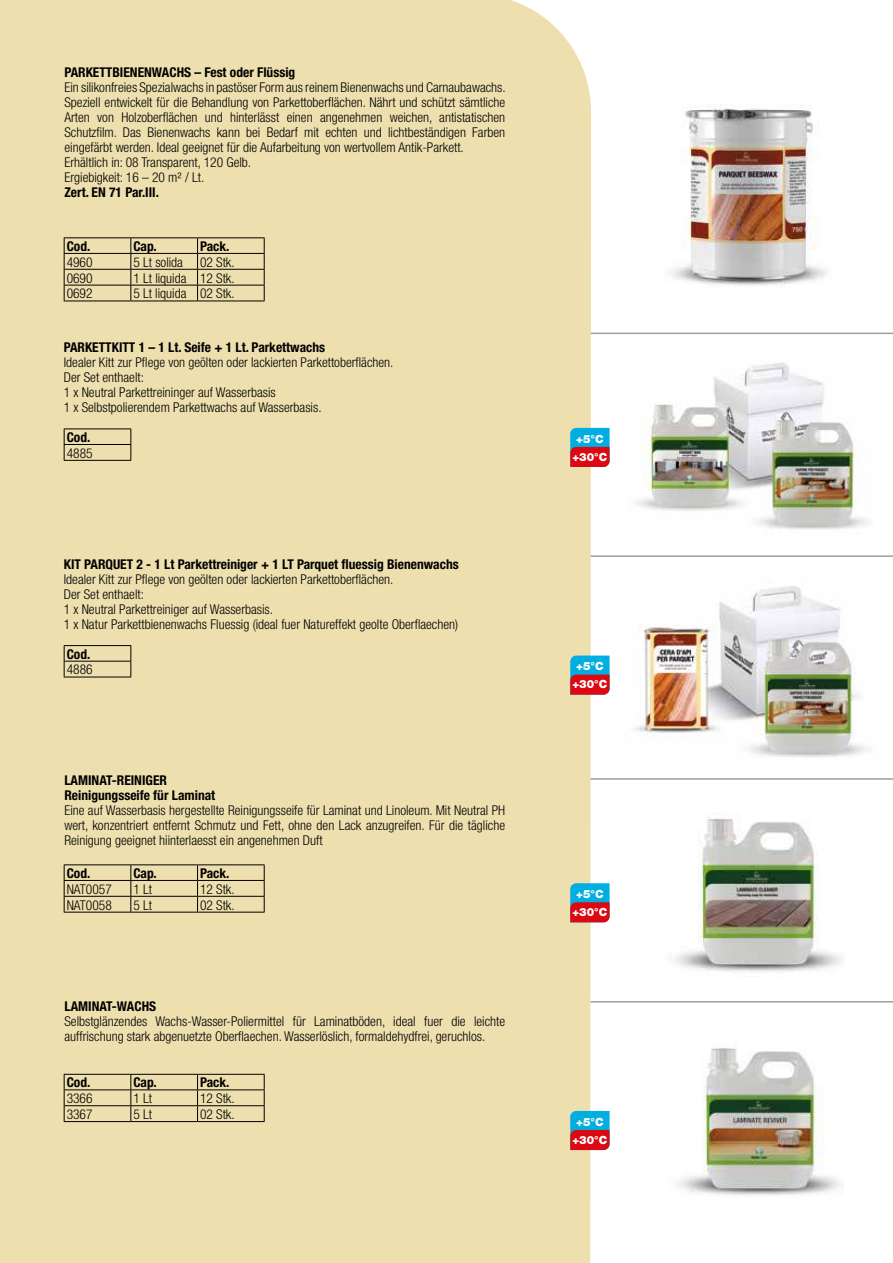
<style>
.page{position:relative;width:893px;height:1263px;background:#fff}
.page>*{position:absolute;margin:0;border:0;box-sizing:border-box;transform-origin:0 0}
.t1{font:300 condensed 13.5px/15px "Helvetica Neue";color:#000}
.t2{font:700 condensed 13.5px/15px "Helvetica Neue";color:#000}
.t3{font:900 11.25px/17.9px "Helvetica Neue";color:#fff;text-align:center}
</style>
<div class="page">
<div style="left:0;top:0;width:591px;height:1263px;background:#eedfaf"></div>
<div style="left:0;top:0;width:499px;height:39px;background:#eedfaf"></div>
<hr style="left:591px;top:555px;width:302px;height:2px;background:#9d9d9c">
<hr style="left:590px;top:778px;width:303px;height:2px;background:#9d9d9c">
<hr style="left:590px;top:1001px;width:303px;height:1px;background:#9d9d9c">
<svg style="left:570px;top:428px;width:40px;height:39px"></svg>
<svg style="left:570px;top:655px;width:40px;height:40px"></svg>
<svg style="left:570px;top:883px;width:40px;height:39px"></svg>
<svg style="left:570px;top:1111px;width:40px;height:39px"></svg>
<hr style="left:591px;top:333px;width:302px;height:1px;background:#9d9d9c">
<img style="left:634px;top:585px;width:234px;height:172px">
<img style="left:635px;top:362px;width:233px;height:168px">
<hr style="left:64px;top:428px;width:67px;height:1px;background:#000">
<hr style="left:64px;top:444px;width:67px;height:1px;background:#000">
<svg style="left:64px;top:429px;width:1px;height:31px"></svg>
<svg style="left:130px;top:429px;width:1px;height:31px"></svg>
<hr style="left:64px;top:460px;width:67px;height:1px;background:#000">
<hr style="left:64px;top:645px;width:67px;height:1px;background:#000">
<hr style="left:64px;top:661px;width:67px;height:1px;background:#000">
<svg style="left:64px;top:646px;width:1px;height:31px"></svg>
<svg style="left:130px;top:646px;width:1px;height:31px"></svg>
<hr style="left:64px;top:677px;width:67px;height:1px;background:#000">
<hr style="left:64px;top:864px;width:67px;height:1px;background:#000">
<hr style="left:131px;top:864px;width:67px;height:1px;background:#000">
<hr style="left:198px;top:864px;width:67px;height:1px;background:#000">
<hr style="left:64px;top:880px;width:67px;height:1px;background:#000">
<hr style="left:131px;top:880px;width:67px;height:1px;background:#000">
<hr style="left:198px;top:880px;width:67px;height:1px;background:#000">
<hr style="left:64px;top:896px;width:67px;height:1px;background:#000">
<svg style="left:64px;top:865px;width:1px;height:47px"></svg>
<hr style="left:131px;top:896px;width:67px;height:1px;background:#000">
<svg style="left:130px;top:865px;width:1px;height:47px"></svg>
<hr style="left:198px;top:896px;width:67px;height:1px;background:#000">
<svg style="left:197px;top:865px;width:1px;height:47px"></svg>
<svg style="left:264px;top:865px;width:1px;height:47px"></svg>
<hr style="left:64px;top:912px;width:67px;height:1px;background:#000">
<hr style="left:131px;top:912px;width:67px;height:1px;background:#000">
<hr style="left:198px;top:912px;width:67px;height:1px;background:#000">
<hr style="left:64px;top:1074px;width:67px;height:1px;background:#000">
<hr style="left:131px;top:1074px;width:67px;height:1px;background:#000">
<hr style="left:198px;top:1074px;width:67px;height:1px;background:#000">
<hr style="left:64px;top:1089px;width:67px;height:1px;background:#000">
<hr style="left:131px;top:1089px;width:67px;height:1px;background:#000">
<hr style="left:198px;top:1089px;width:67px;height:1px;background:#000">
<hr style="left:64px;top:1105px;width:67px;height:1px;background:#000">
<svg style="left:64px;top:1075px;width:1px;height:46px"></svg>
<hr style="left:131px;top:1105px;width:67px;height:1px;background:#000">
<svg style="left:130px;top:1075px;width:1px;height:46px"></svg>
<hr style="left:198px;top:1105px;width:67px;height:1px;background:#000">
<svg style="left:197px;top:1075px;width:1px;height:46px"></svg>
<svg style="left:264px;top:1075px;width:1px;height:46px"></svg>
<hr style="left:64px;top:1121px;width:67px;height:1px;background:#000">
<hr style="left:131px;top:1121px;width:67px;height:1px;background:#000">
<hr style="left:198px;top:1121px;width:67px;height:1px;background:#000">
<hr style="left:64px;top:237px;width:67px;height:1px;background:#000">
<hr style="left:131px;top:237px;width:67px;height:1px;background:#000">
<hr style="left:198px;top:237px;width:67px;height:1px;background:#000">
<hr style="left:64px;top:253px;width:67px;height:1px;background:#000">
<hr style="left:131px;top:253px;width:67px;height:1px;background:#000">
<hr style="left:198px;top:253px;width:67px;height:1px;background:#000">
<hr style="left:64px;top:269px;width:67px;height:1px;background:#000">
<hr style="left:131px;top:269px;width:67px;height:1px;background:#000">
<hr style="left:198px;top:269px;width:67px;height:1px;background:#000">
<hr style="left:64px;top:285px;width:67px;height:1px;background:#000">
<svg style="left:64px;top:238px;width:1px;height:63px"></svg>
<hr style="left:131px;top:285px;width:67px;height:1px;background:#000">
<svg style="left:130px;top:238px;width:1px;height:63px"></svg>
<hr style="left:198px;top:285px;width:67px;height:1px;background:#000">
<svg style="left:197px;top:238px;width:1px;height:63px"></svg>
<svg style="left:264px;top:238px;width:1px;height:63px"></svg>
<hr style="left:64px;top:301px;width:67px;height:1px;background:#000">
<hr style="left:131px;top:301px;width:67px;height:1px;background:#000">
<hr style="left:198px;top:301px;width:67px;height:1px;background:#000">
<img style="left:670px;top:104px;width:157px;height:182px">
<img style="left:675px;top:817px;width:167px;height:155px">
<img style="left:677px;top:1048px;width:166px;height:147px">
<p class="t2" style="left:64px;top:65px;width:232px">PARKETTBIENENWACHS – Fest oder Flüssig</p>
<p class="t1" style="left:64px;top:80px;width:443px">Ein silikonfreies Spezialwachs in pastöser Form aus reinem Bienenwachs und Carnaubawachs.<br>Speziell entwickelt für die Behandlung von Parkettoberflächen. Nährt und schützt sämtliche Arten von Holzoberflächen und hinterlässt einen angenehmen weichen, antistatischen Schutzfilm. Das Bienenwachs kann bei Bedarf mit echten und lichtbeständigen Farben eingefärbt werden. Ideal geeignet für die Aufarbeitung von wertvollem Antik-Parkett.<br>Erhältlich in: 08 Transparent, 120 Gelb.<br>Ergiebigkeit: 16 – 20 m² / Lt.</p>
<p class="t2" style="left:64px;top:185px;width:96px">Zert. EN 71 Par.III.</p>
<p class="t2" style="left:67px;top:238px;width:25px">Cod.</p>
<p class="t2" style="left:133px;top:238px;width:25px">Cap.</p>
<p class="t2" style="left:200px;top:238px;width:31px">Pack.</p>
<p class="t1" style="left:67px;top:254px;width:27px">4960</p>
<p class="t1" style="left:133px;top:254px;width:51px">5 Lt solida</p>
<p class="t1" style="left:200px;top:254px;width:36px">02 Stk.</p>
<p class="t1" style="left:67px;top:270px;width:27px">0690</p>
<p class="t1" style="left:133px;top:270px;width:103px">1 Lt liquida 12 Stk.</p>
<p class="t1" style="left:67px;top:286px;width:27px">0692</p>
<p class="t1" style="left:133px;top:286px;width:103px">5 Lt liquida 02 Stk.</p>
<p class="t2" style="left:64px;top:340px;width:263px">PARKETTKITT 1 – 1 Lt. Seife + 1 Lt. Parkettwachs</p>
<p class="t1" style="left:64px;top:355px;width:331px">Idealer Kitt zur Pflege von geölten oder lackierten Parkettoberflächen.<br>Der Set enthaelt:<br>1 x Neutral Parkettreininger auf Wasserbasis<br>1 x Selbstpolierendem Parkettwachs auf Wasserbasis.</p>
<p class="t2" style="left:67px;top:429px;width:25px">Cod.</p>
<p class="t1" style="left:67px;top:445px;width:27px">4885</p>
<p class="t2" style="left:64px;top:556px;width:396px">KIT PARQUET 2 - 1 Lt Parkettreiniger + 1 LT Parquet fluessig Bienenwachs</p>
<p class="t1" style="left:64px;top:571px;width:396px">Idealer Kitt zur Pflege von geölten oder lackierten Parkettoberflächen.<br>Der Set enthaelt:<br>1 x Neutral Parkettreiniger auf Wasserbasis.<br>1 x Natur Parkettbienenwachs Fluessig (ideal fuer Natureffekt geolte Oberflaechen)</p>
<p class="t2" style="left:67px;top:646px;width:25px">Cod.</p>
<p class="t1" style="left:67px;top:662px;width:27px">4886</p>
<p class="t2" style="left:64px;top:773px;width:152px">LAMINAT-REINIGER<br>Reinigungsseife für Laminat</p>
<p class="t1" style="left:64px;top:803px;width:442px;text-align:justify">Eine auf Wasserbasis hergestellte Reinigungsseife für Laminat und Linoleum. Mit Neutral PH wert, konzentriert entfernt Schmutz und Fett, ohne den Lack anzugreifen. Für die tägliche Reinigung geeignet hiinterlaesst ein angenehmen Duft</p>
<p class="t2" style="left:67px;top:865px;width:25px">Cod.</p>
<p class="t2" style="left:133px;top:865px;width:25px">Cap.</p>
<p class="t2" style="left:200px;top:865px;width:31px">Pack.</p>
<p class="t1" style="left:67px;top:881px;width:47px">NAT0057</p>
<p class="t1" style="left:133px;top:881px;width:20px">1 Lt</p>
<p class="t1" style="left:200px;top:881px;width:36px">12 Stk.</p>
<p class="t1" style="left:67px;top:897px;width:47px">NAT0058</p>
<p class="t1" style="left:133px;top:897px;width:20px">5 Lt</p>
<p class="t1" style="left:200px;top:897px;width:36px">02 Stk.</p>
<p class="t2" style="left:64px;top:999px;width:93px">LAMINAT-WACHS</p>
<p class="t1" style="left:64px;top:1014px;width:442px">Selbstglänzendes Wachs-Wasser-Poliermittel für Laminatböden, ideal fuer die leichte auffrischung stark abgenuetzte Oberflaechen. Wasserlöslich, formaldehydfrei, geruchlos.</p>
<p class="t2" style="left:67px;top:1075px;width:25px">Cod.</p>
<p class="t2" style="left:133px;top:1075px;width:25px">Cap.</p>
<p class="t2" style="left:200px;top:1075px;width:31px">Pack.</p>
<p class="t1" style="left:67px;top:1091px;width:27px">3366</p>
<p class="t1" style="left:133px;top:1091px;width:20px">1 Lt</p>
<p class="t1" style="left:200px;top:1091px;width:36px">12 Stk.</p>
<p class="t1" style="left:67px;top:1107px;width:27px">3367</p>
<p class="t1" style="left:133px;top:1107px;width:20px">5 Lt</p>
<p class="t1" style="left:200px;top:1107px;width:36px">02 Stk.</p>
<p class="t3" style="left:572px;top:430px;width:36px">+5°C +30°C</p>
<p class="t3" style="left:572px;top:657px;width:36px">+5°C +30°C</p>
<p class="t3" style="left:572px;top:885px;width:36px">+5°C +30°C</p>
<p class="t3" style="left:572px;top:1113px;width:36px">+5°C +30°C</p>
</div>
